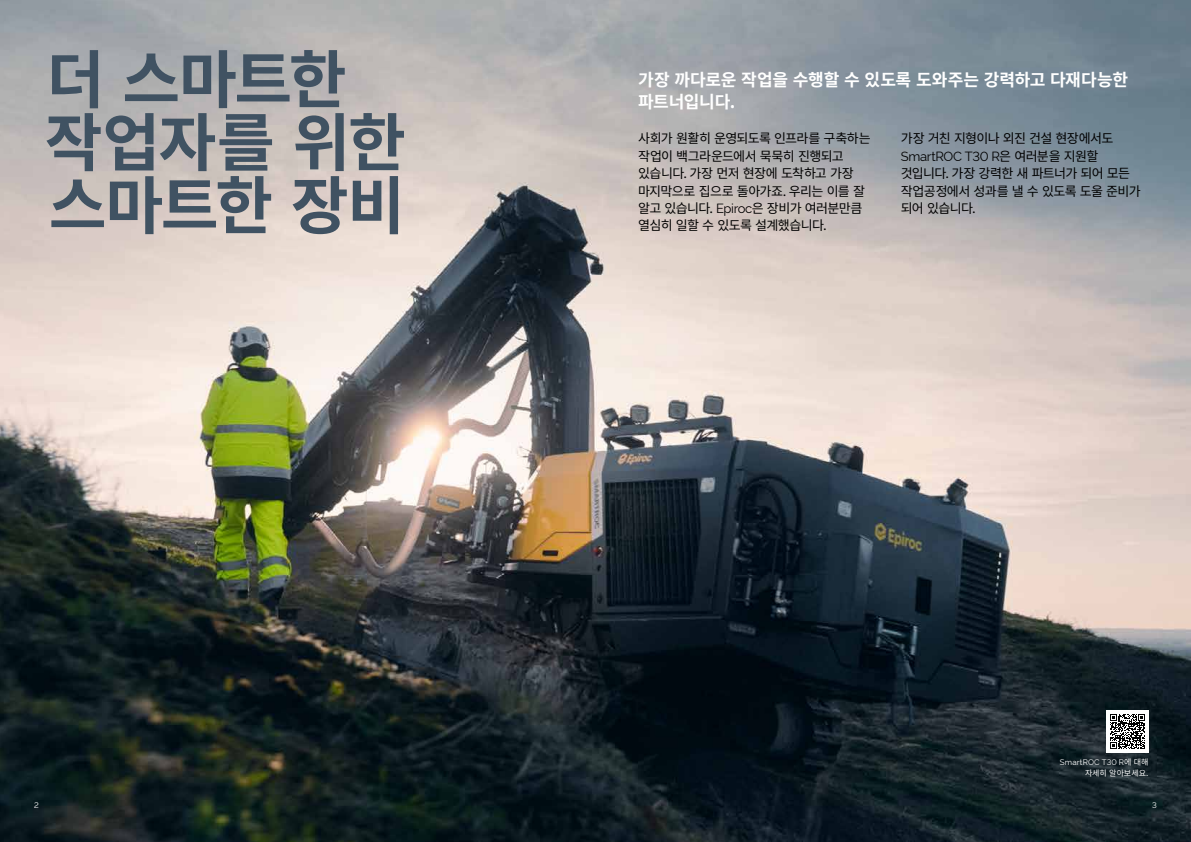
<style>
.page{position:relative;width:1191px;height:842px;background:#fff}
.page>*{position:absolute;margin:0;border:0;box-sizing:border-box;transform-origin:0 0}
.t1{font:700 63px/63px "Noto Sans CJ Kkr";letter-spacing:-.03em;color:#405262}
.t2{font:700 17px/22px "Noto Sans CJ Kkr";letter-spacing:-.015em;color:#fff}
.t3{font:13px/17.4px "Noto Sans CJ Kkr";letter-spacing:-.05em;color:#000}
.t4{font:13px "Rawline";letter-spacing:-.025em;color:#000}
.t5{font:8px "Rawline";letter-spacing:.015em;color:#fff}
.t6{font:8px "Noto Sans CJ Kkr";letter-spacing:-.005em;color:#fff}
.s1{font-family:"Rawline"}
.s2{font-family:"Noto Sans CJ Kkr"}
</style>
<div class="page">
<img style="left:0;top:0;width:1191px;height:842px">
<div style="left:1106px;top:710px;width:42px;height:42px;background:#fff"></div>
<svg style="left:1110px;top:714px;width:34px;height:35px"></svg>
<h1 class="t1" style="left:45px;top:49px;width:363px">더 스마트한 작업자를 위한 스마트한 장비</h1>
<h2 class="t2" style="left:638px;top:69px;width:491px">가장 까다로운 작업을 수행할 수 있도록 도와주는 강력하고 다재다능한 파트너입니다.</h2>
<p class="t3" style="left:638px;top:130px;width:234px">사회가 원활히 운영되도록 인프라를 구축하는 작업이 백그라운드에서 묵묵히 진행되고 있습니다. 가장 먼저 현장에 도착하고 가장 마지막으로 집으로 돌아가죠. 우리는 이를 잘 알고 있습니다. <span class="s1">Epiroc</span>은 장비가 여러분만큼 열심히 일할 수 있도록 설계했습니다.</p>
<p class="t3" style="left:900px;top:130px;width:214px">가장 거친 지형이나 외진 건설 현장에서도</p>
<p class="t4" style="left:900px;top:146px;width:199px">SmartROC T30 R<span class="s2">은 여러분을 지원할</span></p>
<p class="t3" style="left:900px;top:165px;width:241px">것입니다. 가장 강력한 새 파트너가 되어 모든 작업공정에서 성과를 낼 수 있도록 도울 준비가 되어 있습니다.</p>
<p class="t5" style="left:1060px;top:755px;width:90px">SmartROC T30 R<span class="s2">에 대해</span></p>
<p class="t6" style="left:1085px;top:768px;width:65px">자세히 알아보세요.</p>
<p class="t5" style="left:34px;top:799px;width:6px">2</p>
<p class="t5" style="left:1152px;top:799px;width:6px">3</p>
</div>
